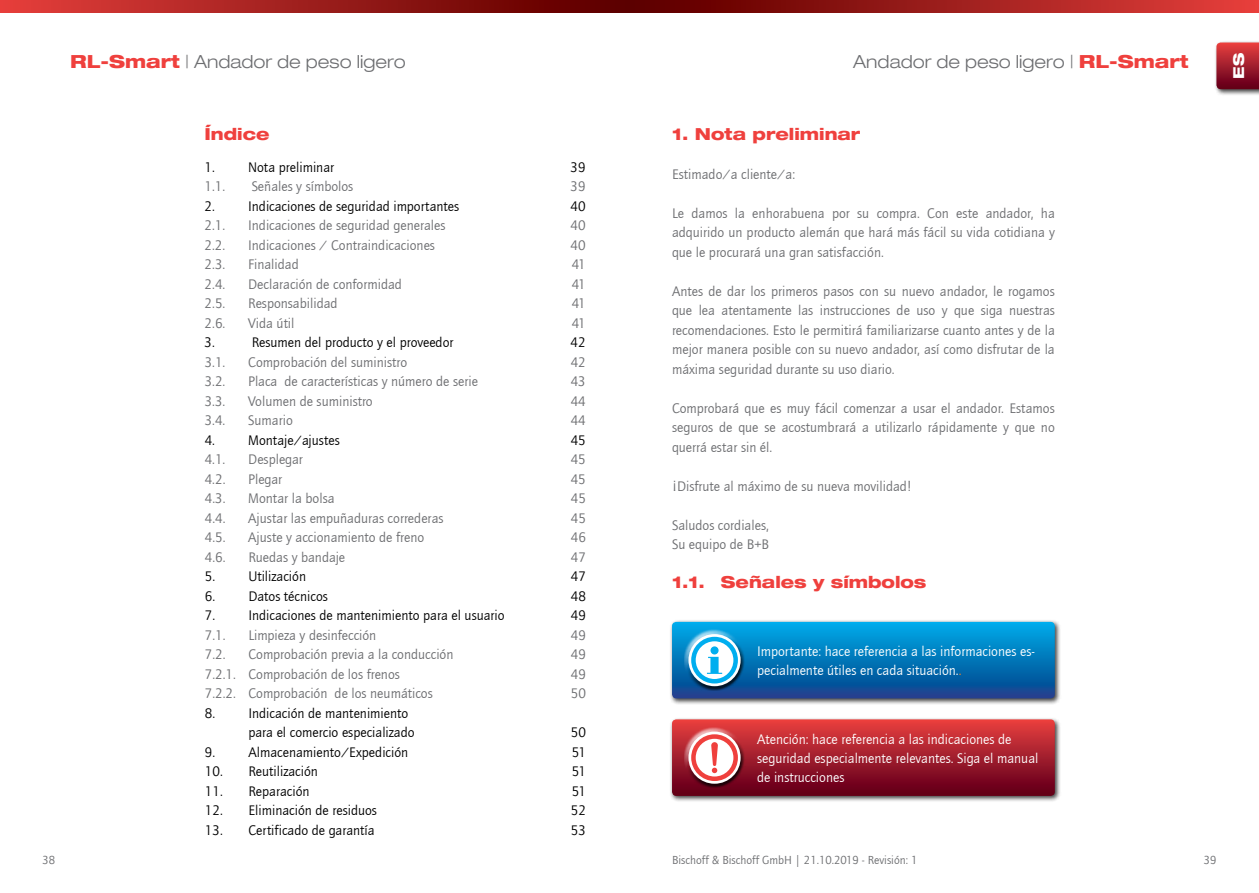
<style>
.page{position:relative;width:1259px;height:893px;background:#fff}
.page>*{position:absolute;margin:0;border:0;box-sizing:border-box;transform-origin:0 0}
.t1{font:300 18px "Helve Neu Lig Ext";color:#6d6e71}
.t2{font:800 16.5px "Helve Neu Hea Ext";color:#ef403d}
.t3{font:800 15px "Helve Neu Hea Ext";color:#fff}
.t4{font:14.25px/19.5px "Quay Sans";color:#6d6e71;text-align:justify}
.t5{font:14.25px/19.5px "Quay Sans";color:#000}
.t6{font:14.25px/19.5px "Quay Sans";color:#fff}
.t7{font:12px "Quay Sans";color:#6d6e71}
.s1{font-family:"Helve Neu Hea Ext";font-weight:800;color:#ef403d}
.s2{color:#f58220}
</style>
<div class="page">
<svg style="left:0;top:0;width:629px;height:12px;background:#9d1d1b"></svg>
<svg style="left:629px;top:0;width:630px;height:12px;background:#9e1d1b"></svg>
<div style="left:1213px;top:40px;width:46px;height:56px;background:#000;opacity:.75"></div>
<svg style="left:1216px;top:43px;width:43px;height:46px;background:#a31f2e"></svg>
<div style="left:669px;top:619px;width:392px;height:86px;background:#000;opacity:.75"></div>
<svg style="left:672px;top:622px;width:382px;height:76px;background:#117dbd"></svg>
<div style="left:710px;top:646px;width:8px;height:8px;background:#00aeef;border-radius:50%"></div>
<div style="left:669px;top:717px;width:392px;height:86px;background:#000;opacity:.75"></div>
<svg style="left:672px;top:719px;width:382px;height:77px;background:#a72a37"></svg>
<div style="left:691px;top:734px;width:47px;height:47px;border:4px solid #ef403d;border-radius:50%"></div>
<p class="t1" style="left:70px;top:50px;width:337px"><span class="s1">RL-Smart</span> | Andador de peso ligero</p>
<p class="t1" style="left:853px;top:50px;width:337px">Andador de peso ligero | <span class="s1">RL-Smart</span></p>
<p class="t3" style="left:1229px;top:79px;width:27px;rotate:-90deg">ES</p>
<p class="t2" style="left:205px;top:123px;width:67px">Índice</p>
<p class="t5" style="left:205px;top:158px;width:131px">1. Nota preliminar</p>
<p class="t5" style="left:570px;top:158px;width:17px">39</p>
<p class="t4" style="left:205px;top:177px;width:22px">1.1.</p>
<p class="t4" style="left:252px;top:177px;width:103px">Señales y símbolos</p>
<p class="t4" style="left:570px;top:177px;width:17px">39</p>
<p class="t5" style="left:205px;top:197px;width:256px">2. Indicaciones de seguridad importantes</p>
<p class="t5" style="left:570px;top:197px;width:17px">40</p>
<p class="t4" style="left:205px;top:216px;width:22px">2.1.</p>
<p class="t4" style="left:248px;top:216px;width:199px">Indicaciones de seguridad generales</p>
<p class="t4" style="left:570px;top:216px;width:17px">40</p>
<p class="t4" style="left:205px;top:236px;width:22px">2.2.</p>
<p class="t4" style="left:248px;top:236px;width:188px">Indicaciones / Contraindicaciones</p>
<p class="t4" style="left:570px;top:236px;width:17px">40</p>
<p class="t4" style="left:205px;top:255px;width:22px">2.3.</p>
<p class="t4" style="left:248px;top:255px;width:52px">Finalidad</p>
<p class="t4" style="left:572px;top:255px;width:16px">41</p>
<p class="t4" style="left:205px;top:275px;width:22px">2.4.</p>
<p class="t4" style="left:248px;top:275px;width:155px">Declaración de conformidad</p>
<p class="t4" style="left:572px;top:275px;width:16px">41</p>
<p class="t4" style="left:205px;top:294px;width:22px">2.5.</p>
<p class="t4" style="left:248px;top:294px;width:91px">Responsabilidad</p>
<p class="t4" style="left:572px;top:294px;width:16px">41</p>
<p class="t4" style="left:205px;top:314px;width:22px">2.6.</p>
<p class="t4" style="left:248px;top:314px;width:48px">Vida útil</p>
<p class="t4" style="left:572px;top:314px;width:16px">41</p>
<p class="t5" style="left:205px;top:333px;width:12px">3.</p>
<p class="t5" style="left:252px;top:333px;width:203px">Resumen del producto y el proveedor</p>
<p class="t5" style="left:570px;top:333px;width:17px">42</p>
<p class="t4" style="left:205px;top:353px;width:22px">3.1.</p>
<p class="t4" style="left:248px;top:353px;width:160px">Comprobación del suministro</p>
<p class="t4" style="left:570px;top:353px;width:17px">42</p>
<p class="t4" style="left:205px;top:372px;width:22px">3.2.</p>
<p class="t4" style="left:248px;top:372px;width:231px">Placa de características y número de serie</p>
<p class="t4" style="left:571px;top:372px;width:17px">43</p>
<p class="t4" style="left:205px;top:392px;width:22px">3.3.</p>
<p class="t4" style="left:248px;top:392px;width:126px">Volumen de suministro</p>
<p class="t4" style="left:571px;top:392px;width:17px">44</p>
<p class="t4" style="left:205px;top:411px;width:22px">3.4.</p>
<p class="t4" style="left:248px;top:411px;width:46px">Sumario</p>
<p class="t4" style="left:571px;top:411px;width:17px">44</p>
<p class="t5" style="left:205px;top:431px;width:136px">4. Montaje/ajustes</p>
<p class="t5" style="left:571px;top:431px;width:17px">45</p>
<p class="t4" style="left:205px;top:450px;width:22px">4.1.</p>
<p class="t4" style="left:248px;top:450px;width:56px">Desplegar</p>
<p class="t4" style="left:571px;top:450px;width:17px">45</p>
<p class="t4" style="left:205px;top:470px;width:22px">4.2.</p>
<p class="t4" style="left:248px;top:470px;width:36px">Plegar</p>
<p class="t4" style="left:571px;top:470px;width:17px">45</p>
<p class="t4" style="left:205px;top:489px;width:22px">4.3.</p>
<p class="t4" style="left:248px;top:489px;width:88px">Montar la bolsa</p>
<p class="t4" style="left:571px;top:489px;width:17px">45</p>
<p class="t4" style="left:205px;top:509px;width:22px">4.4.</p>
<p class="t4" style="left:248px;top:509px;width:197px">Ajustar las empuñaduras correderas</p>
<p class="t4" style="left:571px;top:509px;width:17px">45</p>
<p class="t4" style="left:205px;top:528px;width:22px">4.5.</p>
<p class="t4" style="left:248px;top:528px;width:177px">Ajuste y accionamiento de freno</p>
<p class="t4" style="left:571px;top:528px;width:17px">46</p>
<p class="t4" style="left:205px;top:548px;width:22px">4.6.</p>
<p class="t4" style="left:248px;top:548px;width:98px">Ruedas y bandaje</p>
<p class="t4" style="left:571px;top:548px;width:17px">47</p>
<p class="t5" style="left:205px;top:567px;width:103px">5. Utilización</p>
<p class="t5" style="left:571px;top:567px;width:17px">47</p>
<p class="t5" style="left:205px;top:587px;width:124px">6. Datos técnicos</p>
<p class="t5" style="left:571px;top:587px;width:17px">48</p>
<p class="t5" style="left:205px;top:606px;width:301px">7. Indicaciones de mantenimiento para el usuario</p>
<p class="t5" style="left:571px;top:606px;width:17px">49</p>
<p class="t4" style="left:205px;top:625px;width:22px">7.1.</p>
<p class="t4" style="left:248px;top:625px;width:129px">Limpieza y desinfección</p>
<p class="t4" style="left:571px;top:625px;width:17px">49</p>
<p class="t4" style="left:205px;top:645px;width:22px">7.2.</p>
<p class="t4" style="left:248px;top:645px;width:207px">Comprobación previa a la conducción</p>
<p class="t4" style="left:571px;top:645px;width:17px">49</p>
<p class="t4" style="left:205px;top:664px;width:196px">7.2.1. Comprobación de los frenos</p>
<p class="t4" style="left:571px;top:664px;width:17px">49</p>
<p class="t4" style="left:205px;top:684px;width:229px">7.2.2. Comprobación de los neumáticos</p>
<p class="t4" style="left:571px;top:684px;width:17px">50</p>
<p class="t5" style="left:248px;top:703px;width:168px;text-indent:-44px">8. Indicación de mantenimiento para el comercio especializado</p>
<p class="t5" style="left:571px;top:723px;width:17px">50</p>
<p class="t5" style="left:205px;top:742px;width:205px">9. Almacenamiento/Expedición</p>
<p class="t5" style="left:572px;top:742px;width:16px">51</p>
<p class="t5" style="left:205px;top:762px;width:115px">10. Reutilización</p>
<p class="t5" style="left:572px;top:762px;width:16px">51</p>
<p class="t5" style="left:205px;top:781px;width:106px">11. Reparación</p>
<p class="t5" style="left:572px;top:781px;width:16px">51</p>
<p class="t5" style="left:205px;top:801px;width:174px">12. Eliminación de residuos</p>
<p class="t5" style="left:571px;top:801px;width:17px">52</p>
<p class="t5" style="left:205px;top:820px;width:171px">13. Certificado de garantía</p>
<p class="t5" style="left:571px;top:820px;width:17px">53</p>
<p class="t2" style="left:672px;top:123px;width:190px">1. Nota preliminar</p>
<p class="t4" style="left:672px;top:164px;width:125px">Estimado/a cliente/a:</p>
<p class="t4" style="left:672px;top:203px;width:384px">Le damos la enhorabuena por su compra. Con este andador, ha adquirido un producto alemán que hará más fácil su vida cotidiana y que le procurará una gran satisfacción.</p>
<p class="t4" style="left:672px;top:281px;width:384px">Antes de dar los primeros pasos con su nuevo andador, le rogamos que lea atentamente las instrucciones de uso y que siga nuestras recomendaciones. Esto le permitirá familiarizarse cuanto antes y de la mejor manera posible con su nuevo andador, así como disfrutar de la máxima seguridad durante su uso diario.</p>
<p class="t4" style="left:672px;top:398px;width:384px">Comprobará que es muy fácil comenzar a usar el andador. Estamos seguros de que se acostumbrará a utilizarlo rápidamente y que no querrá estar sin él.</p>
<p class="t4" style="left:672px;top:476px;width:241px">¡Disfrute al máximo de su nueva movilidad!</p>
<p class="t4" style="left:672px;top:515px;width:99px">Saludos cordiales,<br>Su equipo de B+B</p>
<p class="t2" style="left:672px;top:572px;width:256px">1.1. Señales y símbolos</p>
<p class="t6" style="left:757px;top:641px;width:279px">Importante: hace referencia a las informaciones es&shy;pecialmente útiles en cada situación.<span class="s2">.</span></p>
<p class="t6" style="left:757px;top:729px;width:283px">Atención: hace referencia a las indicaciones de seguridad especialmente relevantes. Siga el manual de instrucciones</p>
<p class="t7" style="left:672px;top:853px;width:247px">Bischoff &amp; Bischoff GmbH | 21.10.2019 - Revisión: 1</p>
<p class="t7" style="left:43px;top:853px;width:14px">38</p>
<p class="t7" style="left:1203px;top:853px;width:14px">39</p>
</div>
